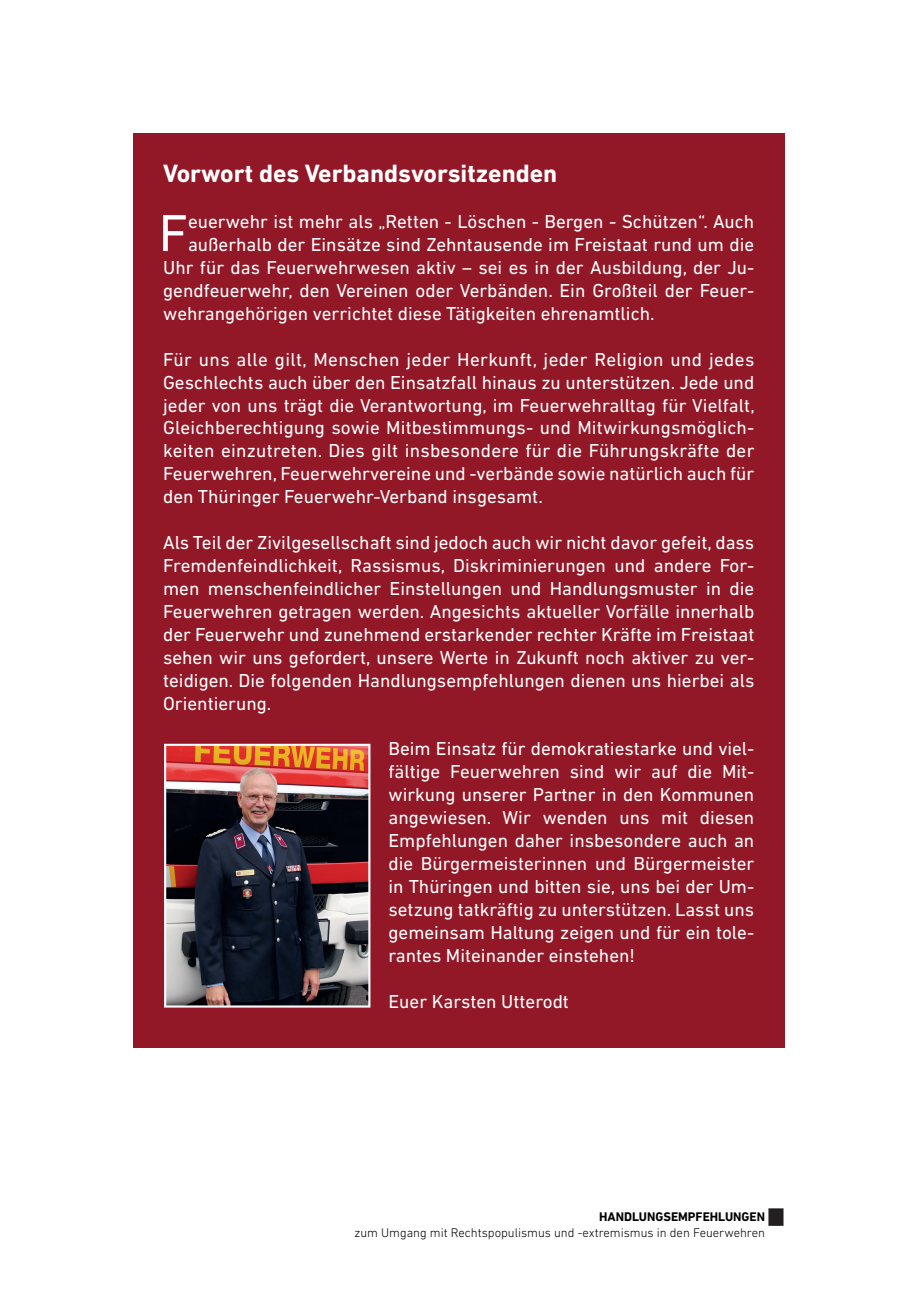
<style>
.page{position:relative;width:919px;height:1289px;background:#fff}
.page>*{position:absolute;margin:0;border:0;box-sizing:border-box;transform-origin:0 0}
.t1{font:52.8px "DIN Next LT Pro";color:#fff}
.t2{font:700 25.5px "DIN Next LT Pro";color:#fff}
.t3{font:19.05px/23px "DIN Next LT Pro";color:#fff;text-align:justify}
.t4{font:300 12.75px "DIN Next LT Pro";color:#000}
.t5{font:700 12.75px "DIN Next LT Pro";color:#000}
</style>
<div class="page">
<div style="left:133px;top:133px;width:651px;height:914px;background:#931827"></div>
<img style="left:167px;top:746px;width:200px;height:258px">
<div style="left:164px;top:743px;width:206px;height:264px;border:2px solid #fff"></div>
<div style="left:768px;top:1208px;width:15px;height:17px;background:#231f20"></div>
<h2 class="t2" style="left:163px;top:159px;width:395px">Vorwort des Verbandsvorsitzenden</h2>
<h1 class="t1" style="left:159px;top:203px;width:31px">F</h1>
<p class="t3" style="left:188px;top:210px;width:567px">euerwehr ist mehr als „Retten - Löschen - Bergen - Schützen“. Auch</p>
<p class="t3" style="left:188px;top:233px;width:567px">außerhalb der Einsätze sind Zehntausende im Freistaat rund um die</p>
<p class="t3" style="left:163px;top:256px;width:592px">Uhr für das Feuerwehrwesen aktiv – sei es in der Ausbildung, der Ju-</p>
<p class="t3" style="left:163px;top:279px;width:592px">gendfeuerwehr, den Vereinen oder Verbänden. Ein Großteil der Feuer-</p>
<p class="t3" style="left:163px;top:301px;width:493px">wehrangehörigen verrichtet diese Tätigkeiten ehrenamtlich.</p>
<p class="t3" style="left:163px;top:347px;width:593px">Für uns alle gilt, Menschen jeder Herkunft, jeder Religion und jedes Geschlechts auch über den Einsatzfall hinaus zu unterstützen. Jede und jeder von uns trägt die Verantwortung, im Feuerwehralltag für Vielfalt, Gleichberechtigung sowie Mitbestimmungs- und Mitwirkungsmöglich&shy;keiten einzutreten. Dies gilt insbesondere für die Führungskräfte der Feuerwehren, Feuerwehrvereine und -verbände sowie natürlich auch für den Thüringer Feuerwehr-Verband insgesamt.</p>
<p class="t3" style="left:163px;top:531px;width:592px">Als Teil der Zivilgesellschaft sind jedoch auch wir nicht davor gefeit, dass Fremdenfeindlichkeit, Rassismus, Diskriminierungen und andere For&shy;men menschenfeindlicher Einstellungen und Handlungsmuster in die Feuerwehren getragen werden. Angesichts aktueller Vorfälle innerhalb der Feuerwehr und zunehmend erstarkender rechter Kräfte im Freistaat sehen wir uns gefordert, unsere Werte in Zukunft noch aktiver zu ver&shy;teidigen. Die folgenden Handlungsempfehlungen dienen uns hierbei als Orientierung.</p>
<p class="t3" style="left:388px;top:737px;width:367px">Beim Einsatz für demokratiestarke und viel&shy;fältige Feuerwehren sind wir auf die Mit&shy;wirkung unserer Partner in den Kommunen angewiesen. Wir wenden uns mit diesen Empfehlungen daher insbesondere auch an die Bürgermeisterinnen und Bürgermeister in Thüringen und bitten sie, uns bei der Um&shy;setzung tatkräftig zu unterstützen. Lasst uns gemeinsam Haltung zeigen und für ein tole&shy;rantes Miteinander einstehen!</p>
<p class="t3" style="left:388px;top:989px;width:182px">Euer Karsten Utterodt</p>
<p class="t5" style="left:599px;top:1209px;width:167px">HANDLUNGSEMPFEHLUNGEN</p>
<p class="t4" style="left:354px;top:1224px;width:412px">zum Umgang mit Rechtspopulismus und -extremismus in den Feuerwehren</p>
</div>
